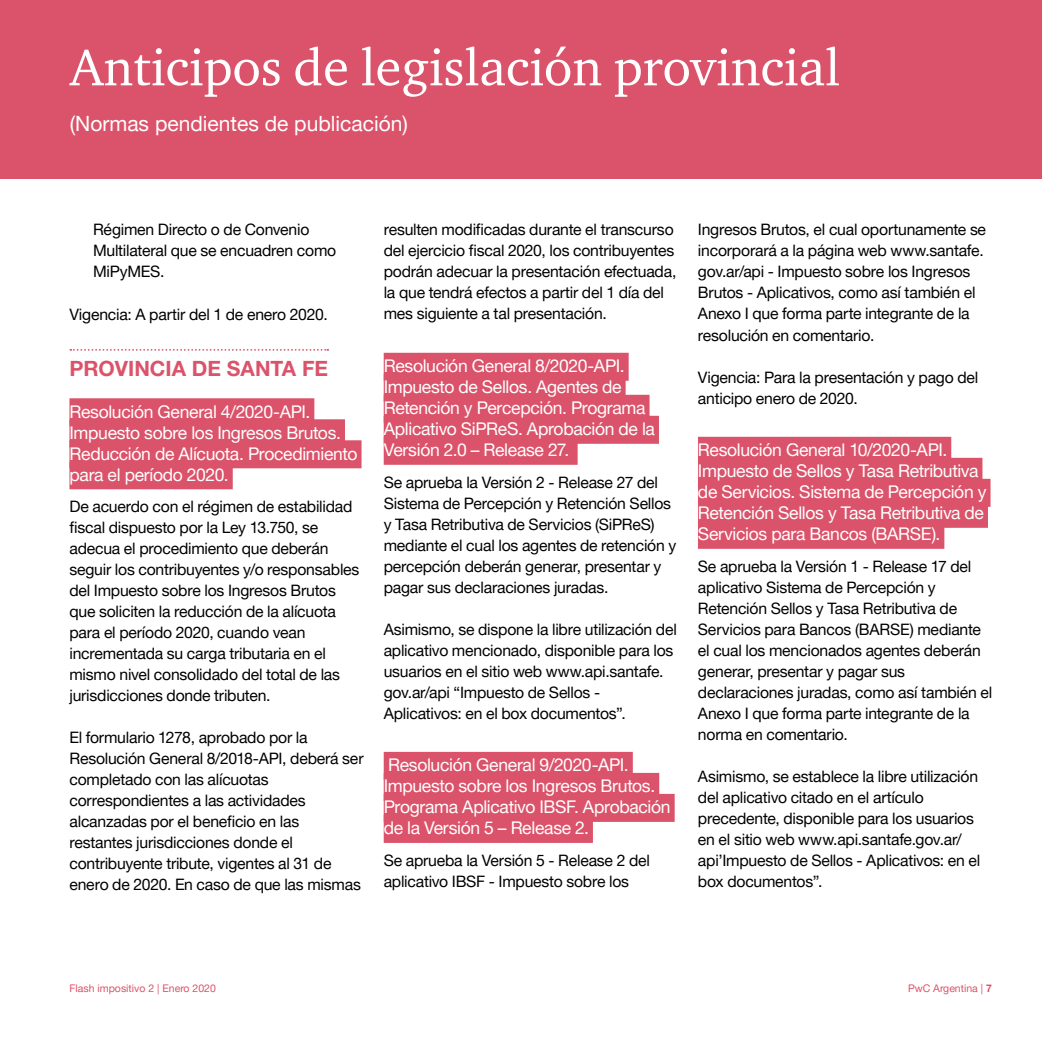
<style>
.page{position:relative;width:1042px;height:1042px;background:#fff}
.page>*{position:absolute;margin:0;border:0;box-sizing:border-box;transform-origin:0 0}
.t1{font:52.5px "ITC Charter Com";color:#fff}
.t2{font:21px "Helvetica Neue LT Pro";color:#fff}
.t3{font:700 21px "Helvetica Neue LT Pro";color:#db536a}
.t4{font:17.5px/21px "Helvetica Neue LT Pro";letter-spacing:-.02em;color:#fff}
.t5{font:15.75px/21px "Helvetica Neue LT Pro";letter-spacing:-.015em;color:#000}
.t6{font:10.5px "Helvetica Neue LT Pro";color:#db536a}
.s1{font-weight:700}
</style>
<div class="page">
<svg style="left:70px;top:349px;width:258px;height:2px"></svg>
<div style="left:69px;top:398px;width:245px;height:28px;background:#db536a"></div>
<div style="left:69px;top:419px;width:276px;height:28px;background:#db536a"></div>
<div style="left:69px;top:440px;width:292px;height:28px;background:#db536a"></div>
<div style="left:69px;top:461px;width:164px;height:28px;background:#db536a"></div>
<div style="left:384px;top:353px;width:245px;height:28px;background:#db536a"></div>
<div style="left:384px;top:374px;width:241px;height:28px;background:#db536a"></div>
<div style="left:384px;top:395px;width:265px;height:28px;background:#db536a"></div>
<div style="left:384px;top:416px;width:275px;height:28px;background:#db536a"></div>
<div style="left:384px;top:437px;width:193px;height:28px;background:#db536a"></div>
<div style="left:384px;top:752px;width:249px;height:28px;background:#db536a"></div>
<div style="left:384px;top:773px;width:275px;height:28px;background:#db536a"></div>
<div style="left:384px;top:794px;width:291px;height:28px;background:#db536a"></div>
<div style="left:384px;top:815px;width:209px;height:28px;background:#db536a"></div>
<div style="left:698px;top:437px;width:253px;height:28px;background:#db536a"></div>
<div style="left:698px;top:458px;width:284px;height:28px;background:#db536a"></div>
<div style="left:698px;top:479px;width:292px;height:28px;background:#db536a"></div>
<div style="left:698px;top:500px;width:290px;height:28px;background:#db536a"></div>
<div style="left:698px;top:521px;width:246px;height:28px;background:#db536a"></div>
<div style="left:0;top:0;width:1042px;height:179px;background:#db536a"></div>
<h1 class="t1" style="left:70px;top:35px;width:771px">Anticipos de legislación provincial</h1>
<h2 class="t2" style="left:70px;top:110px;width:340px">(Normas pendientes de publicación)</h2>
<p class="t5" style="left:93px;top:219px;width:245px">Régimen Directo o de Convenio<br>Multilateral que se encuadren como<br>MiPyMES.</p>
<p class="t5" style="left:69px;top:303px;width:260px">Vigencia: A partir del 1 de enero 2020.</p>
<h2 class="t3" style="left:69px;top:355px;width:260px">PROVINCIA DE SANTA FE</h2>
<p class="t4" style="left:69px;top:400px;width:290px">Resolución General 4/2020-API.<br>Impuesto sobre los Ingresos Brutos.<br>Reducción de Alícuota. Procedimiento para el período 2020.</p>
<p class="t5" style="left:69px;top:495px;width:291px">De acuerdo con el régimen de estabilidad fiscal dispuesto por la Ley 13.750, se adecua el procedimiento que deberán seguir los contribuyentes y/o responsables del Impuesto sobre los Ingresos Brutos que soliciten la reducción de la alícuota para el período 2020, cuando vean incrementada su carga tributaria en el mismo nivel consolidado del total de las jurisdicciones donde tributen.</p>
<p class="t5" style="left:69px;top:726px;width:296px">El formulario 1278, aprobado por la Resolución General 8/2018-API, deberá ser completado con las alícuotas correspondientes a las actividades alcanzadas por el beneficio en las restantes jurisdicciones donde el contribuyente tribute, vigentes al 31 de enero de 2020. En caso de que las mismas</p>
<p class="t5" style="left:384px;top:219px;width:294px">resulten modificadas durante el transcurso del ejercicio fiscal 2020, los contribuyentes podrán adecuar la presentación efectuada, la que tendrá efectos a partir del 1 día del mes siguiente a tal presentación.</p>
<p class="t4" style="left:384px;top:355px;width:273px">Resolución General 8/2020-API.<br>Impuesto de Sellos. Agentes de<br>Retención y Percepción. Programa<br>Aplicativo SiPReS. Aprobación de la<br>Versión 2.0 – Release 27.</p>
<p class="t5" style="left:384px;top:471px;width:294px">Se aprueba la Versión 2 - Release 27 del Sistema de Percepción y Retención Sellos y Tasa Retributiva de Servicios (SiPReS) mediante el cual los agentes de retención y percepción deberán generar, presentar y pagar sus declaraciones juradas.</p>
<p class="t5" style="left:384px;top:618px;width:295px">Asimismo, se dispone la libre utilización del aplicativo mencionado, disponible para los usuarios en el sitio web www.api.santafe. gov.ar/api “Impuesto de Sellos - Aplicativos: en el box documentos”.</p>
<p class="t4" style="left:384px;top:754px;width:288px">Resolución General 9/2020-API.<br>Impuesto sobre los Ingresos Brutos.<br>Programa Aplicativo IBSF. Aprobación de la Versión 5 – Release 2.</p>
<p class="t5" style="left:384px;top:849px;width:268px">Se aprueba la Versión 5 - Release 2 del aplicativo IBSF - Impuesto sobre los</p>
<p class="t5" style="left:698px;top:219px;width:290px">Ingresos Brutos, el cual oportunamente se incorporará a la página web www.santafe. gov.ar/api - Impuesto sobre los Ingresos Brutos - Aplicativos, como así también el Anexo I que forma parte integrante de la resolución en comentario.</p>
<p class="t5" style="left:698px;top:366px;width:282px">Vigencia: Para la presentación y pago del anticipo enero de 2020.</p>
<p class="t4" style="left:698px;top:439px;width:290px">Resolución General 10/2020-API.<br>Impuesto de Sellos y Tasa Retributiva de Servicios. Sistema de Percepción y Retención Sellos y Tasa Retributiva de Servicios para Bancos (BARSE).</p>
<p class="t5" style="left:698px;top:555px;width:296px">Se aprueba la Versión 1 - Release 17 del aplicativo Sistema de Percepción y Retención Sellos y Tasa Retributiva de Servicios para Bancos (BARSE) mediante el cual los mencionados agentes deberán generar, presentar y pagar sus declaraciones juradas, como así también el Anexo I que forma parte integrante de la norma en comentario.</p>
<p class="t5" style="left:698px;top:765px;width:284px">Asimismo, se establece la libre utilización del aplicativo citado en el artículo precedente, disponible para los usuarios en el sitio web www.api.santafe.gov.ar/ api’Impuesto de Sellos - Aplicativos: en el box documentos”.</p>
<p class="t6" style="left:69px;top:982px;width:148px">Flash impositivo 2 | Enero 2020</p>
<p class="t6" style="left:908px;top:982px;width:85px">PwC Argentina | <span class="s1">7</span></p>
</div>
